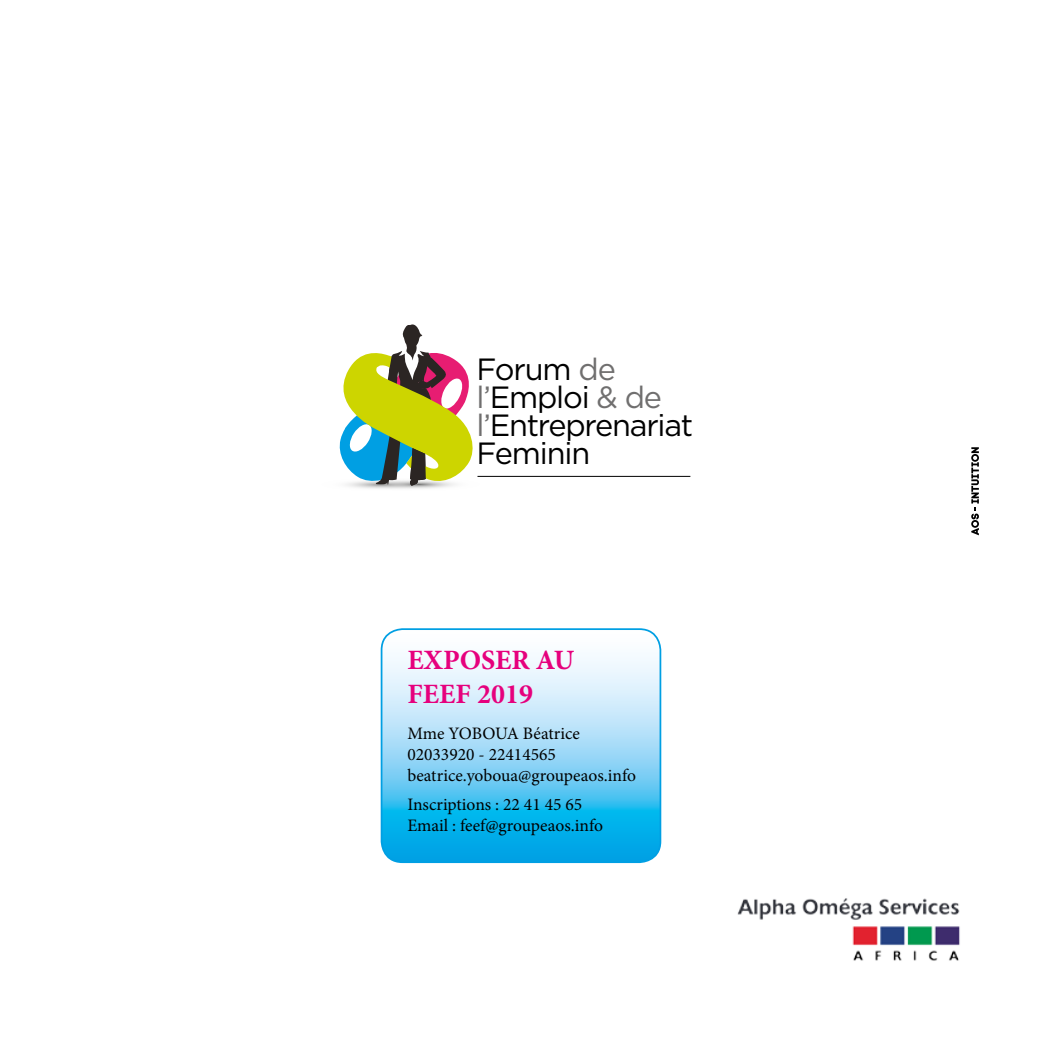
<style>
.page{position:relative;width:1042px;height:1042px;background:#fff}
.page>*{position:absolute;margin:0;border:0;box-sizing:border-box;transform-origin:0 0}
.t1{font:30.62px/28.2px "Gotham";letter-spacing:-.04em;color:#000}
.t2{font:700 28px/33.6px "Minion Pro";color:#e6007d}
.t3{font:17.5px/21px "Minion Pro";color:#000}
.s1{color:#706f6f}
</style>
<div class="page">
<hr style="left:477px;top:476px;width:213px;height:1px;background:#000">
<svg style="left:339px;top:324px;width:142px;height:165px"></svg>
<img style="left:737px;top:898px;width:223px;height:63px">
<svg style="left:971px;top:447px;width:8px;height:88px"></svg>
<svg style="left:381px;top:629px;width:279px;height:233px"></svg>
<div style="left:381px;top:628px;width:280px;height:235px;border:2px solid #009fe3;border-radius:21px"></div>
<h1 class="t1" style="left:476px;top:354px;width:218px">Forum <span class="s1">de l’</span>Emploi <span class="s1">&amp; de l’</span>Entreprenariat<br>Feminin</h1>
<h2 class="t2" style="left:407px;top:643px;width:168px">EXPOSER AU<br>FEEF 2019</h2>
<p class="t3" style="left:407px;top:723px;width:230px">Mme YOBOUA Béatrice<br>02033920 - 22414565 beatrice.yoboua@groupeaos.info</p>
<p class="t3" style="left:407px;top:794px;width:197px">Inscriptions : 22 41 45 65<br>Email : feef@groupeaos.info</p>
</div>
